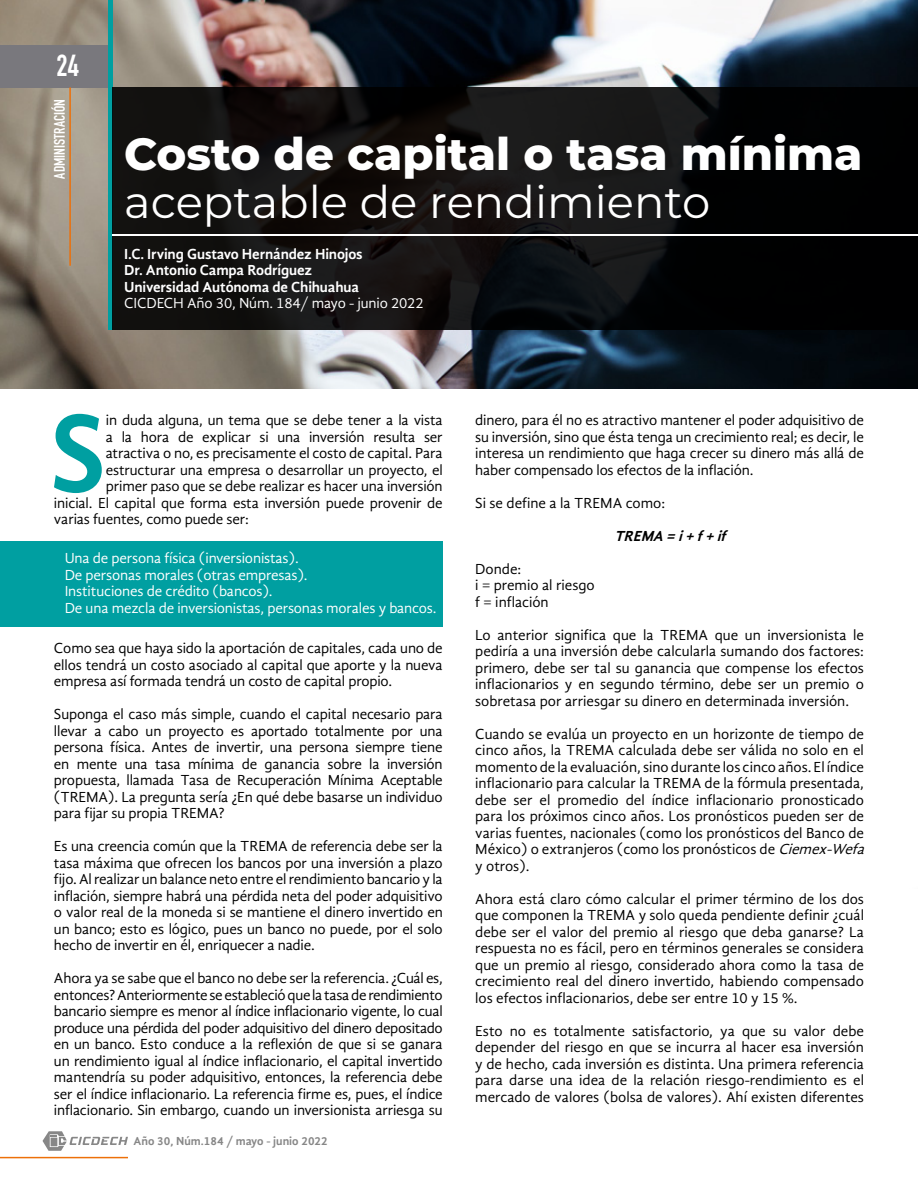
<style>
.page{position:relative;width:918px;height:1188px;background:#fff}
.page>*{position:absolute;margin:0;border:0;box-sizing:border-box;transform-origin:0 0}
.t1{font:700 113.55px "Gandhi Sans";color:#009fa1}
.t2{font:800 45px "Montserrat";color:#fff}
.t3{font:45px "Montserrat";color:#fff}
.t4{font:700 30px "DIN Condensed";color:#fff}
.t5{font:15px/16.5px "Gandhi Sans";letter-spacing:-.01em;color:#000;text-align:justify}
.t6{font:15px/16.5px "Gandhi Sans";letter-spacing:-.01em;color:#fff}
.t7{font:700 15px/16.5px "Gandhi Sans";letter-spacing:-.01em;color:#fff}
.t8{font:700 15px "DIN Condensed";color:#fff}
.t9{font:italic 700 15px "Gandhi Sans";color:#000}
.t10{font:700 12px "Gandhi Sans";color:#878787}
.s1{font-style:italic}
</style>
<div class="page">
<img style="left:0;top:0;width:918px;height:388px">
<div style="left:0;top:45px;width:108px;height:42px;background:#79787d"></div>
<hr style="left:108px;top:0;width:4px;height:330px;background:#009fa1">
<svg style="left:112px;top:87px;width:806px;height:243px"></svg>
<hr style="left:112px;top:234px;width:806px;height:2px;background:#fff">
<div style="left:0;top:541px;width:443px;height:86px;background:#009fa1"></div>
<svg style="left:43px;top:1131px;width:85px;height:20px"></svg>
<hr style="left:0;top:1157px;width:128px;height:1px;background:#ed7009">
<hr style="left:69px;top:87px;width:2px;height:179px;background:#ed7009">
<h3 class="t4" style="left:57px;top:46px;width:24px">24</h3>
<p class="t8" style="left:49px;top:179px;width:81px;rotate:-90deg">ADMINISTRACIÓN</p>
<h2 class="t2" style="left:124px;top:121px;width:740px">Costo de capital o tasa mínima</h2>
<h2 class="t3" style="left:124px;top:171px;width:588px">aceptable de rendimiento</h2>
<p class="t7" style="left:124px;top:245px;width:240px">I.C. Irving Gustavo Hernández Hinojos<br>Dr. Antonio Campa Rodríguez<br>Universidad Autónoma de Chihuahua</p>
<p class="t6" style="left:124px;top:295px;width:301px">CICDECH Año 30, Núm. 184/ mayo - junio 2022</p>
<h1 class="t1" style="left:50px;top:388px;width:57px">S</h1>
<p class="t5" style="left:106px;top:412px;width:338px">in duda alguna, un tema que se debe tener a la vista</p>
<p class="t5" style="left:106px;top:429px;width:338px">a la hora de explicar si una inversión resulta ser</p>
<p class="t5" style="left:106px;top:445px;width:338px">atractiva o no, es precisamente el costo de capital. Para</p>
<p class="t5" style="left:106px;top:462px;width:338px">estructurar una empresa o desarrollar un proyecto, el</p>
<p class="t5" style="left:106px;top:478px;width:338px">primer paso que se debe realizar es hacer una inversión</p>
<p class="t5" style="left:54px;top:495px;width:390px">inicial. El capital que forma esta inversión puede provenir de</p>
<p class="t5" style="left:54px;top:511px;width:196px">varias fuentes, como puede ser:</p>
<p class="t6" style="left:65px;top:550px;width:373px">Una de persona física (inversionistas).<br>De personas morales (otras empresas).<br>Instituciones de crédito (bancos).<br>De una mezcla de inversionistas, personas morales y bancos.</p>
<p class="t5" style="left:54px;top:640px;width:390px">Como sea que haya sido la aportación de capitales, cada uno de ellos tendrá un costo asociado al capital que aporte y la nueva empresa así formada tendrá un costo de capital propio.</p>
<p class="t5" style="left:54px;top:706px;width:390px">Suponga el caso más simple, cuando el capital necesario para llevar a cabo un proyecto es aportado totalmente por una persona física. Antes de invertir, una persona siempre tiene en mente una tasa mínima de ganancia sobre la inversión propuesta, llamada Tasa de Recuperación Mínima Aceptable (TREMA). La pregunta sería ¿En qué debe basarse un individuo para fijar su propia TREMA?</p>
<p class="t5" style="left:54px;top:838px;width:390px">Es una creencia común que la TREMA de referencia debe ser la tasa máxima que ofrecen los bancos por una inversión a plazo fijo. Al realizar un balance neto entre el rendimiento bancario y la inflación, siempre habrá una pérdida neta del poder adquisitivo o valor real de la moneda si se mantiene el dinero invertido en un banco; esto es lógico, pues un banco no puede, por el solo hecho de invertir en él, enriquecer a nadie.</p>
<p class="t5" style="left:54px;top:970px;width:390px">Ahora ya se sabe que el banco no debe ser la referencia. ¿Cuál es, entonces? Anteriormente se estableció que la tasa de rendimiento bancario siempre es menor al índice inflacionario vigente, lo cual produce una pérdida del poder adquisitivo del dinero depositado en un banco. Esto conduce a la reflexión de que si se ganara un rendimiento igual al índice inflacionario, el capital invertido mantendría su poder adquisitivo, entonces, la referencia debe ser el índice inflacionario. La referencia firme es, pues, el índice inflacionario. Sin embargo, cuando un inversionista arriesga su</p>
<p class="t10" style="left:134px;top:1134px;width:196px">Año 30, Núm.184 / mayo - junio 2022</p>
<p class="t5" style="left:475px;top:412px;width:390px">dinero, para él no es atractivo mantener el poder adquisitivo de su inversión, sino que ésta tenga un crecimiento real; es decir, le interesa un rendimiento que haga crecer su dinero más allá de haber compensado los efectos de la inflación.</p>
<p class="t5" style="left:475px;top:495px;width:191px">Si se define a la TREMA como:</p>
<p class="t9" style="left:614px;top:527px;width:117px">TREMA =i+f+if</p>
<p class="t5" style="left:475px;top:561px;width:121px;text-align:left">Donde:<br>i = premio al riesgo f = inflación</p>
<p class="t5" style="left:475px;top:627px;width:390px">Lo anterior significa que la TREMA que un inversionista le pediría a una inversión debe calcularla sumando dos factores: primero, debe ser tal su ganancia que compense los efectos inflacionarios y en segundo término, debe ser un premio o sobretasa por arriesgar su dinero en determinada inversión.</p>
<p class="t5" style="left:475px;top:726px;width:395px;text-align:left">Cuando se evalúa un proyecto en un horizonte de tiempo de cinco años, la TREMA calculada debe ser válida no solo en el momento de la evaluación, sino durante los cinco años. El índice inflacionario para calcular la TREMA de la fórmula presentada, debe ser el promedio del índice inflacionario pronosticado para los próximos cinco años. Los pronósticos pueden ser de varias fuentes, nacionales (como los pronósticos del Banco de México) o extranjeros (como los pronósticos de <span class="s1">Ciemex-Wefa </span>y otros).</p>
<p class="t5" style="left:475px;top:891px;width:390px">Ahora está claro cómo calcular el primer término de los dos que componen la TREMA y solo queda pendiente definir ¿cuál debe ser el valor del premio al riesgo que deba ganarse? La respuesta no es fácil, pero en términos generales se considera que un premio al riesgo, considerado ahora como la tasa de crecimiento real del dinero invertido, habiendo compensado los efectos inflacionarios, debe ser entre 10 y 15 %.</p>
<p class="t5" style="left:475px;top:1023px;width:390px">Esto no es totalmente satisfactorio, ya que su valor debe depender del riesgo en que se incurra al hacer esa inversión y de hecho, cada inversión es distinta. Una primera referencia para darse una idea de la relación riesgo-rendimiento es el mercado de valores (bolsa de valores). Ahí existen diferentes</p>
</div>
